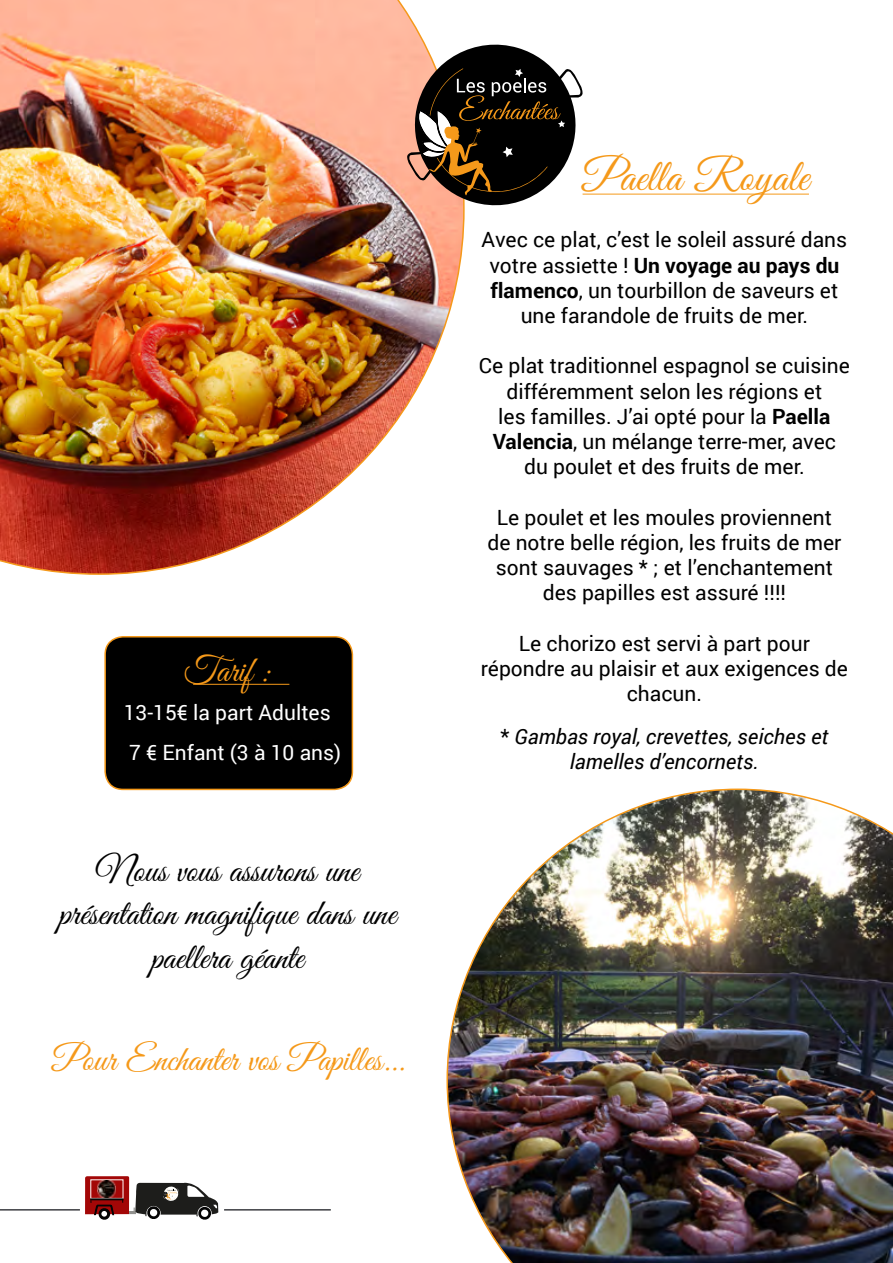
<style>
.page{position:relative;width:893px;height:1263px;background:#fff}
.page>*{position:absolute;margin:0;border:0;box-sizing:border-box;transform-origin:0 0}
.t1{font:45px "Great Vibes";color:#f5991a}
.t2{font:36px/43.2px "Great Vibes";color:#000;text-align:center}
.t3{font:36px "Great Vibes";color:#f5991a}
.t4{font:21px/25.2px "Roboto";color:#000;text-align:center}
.t5{font:italic 21px/25.2px "Roboto";color:#000;text-align:center}
.t6{font:21px/39.2px "Roboto";color:#fff}
.s1{font-weight:700}
.s2{font-style:normal}
</style>
<div class="page">
<svg style="left:85px;top:1176px;width:134px;height:44px"></svg>
<hr style="left:0;top:1209px;width:80px;height:1px;background:#3d3e42">
<hr style="left:224px;top:1209px;width:107px;height:1px;background:#3d3e42">
<img style="left:0;top:0;width:465px;height:575px">
<svg style="left:406px;top:35px;width:177px;height:179px"></svg>
<img style="left:446px;top:788px;width:447px;height:475px">
<hr style="left:583px;top:194px;width:226px;height:1px;background:#f5991a">
<div style="left:105px;top:637px;width:247px;height:152px;background:#000;border-radius:18px"></div>
<div style="left:104px;top:636px;width:249px;height:154px;border:2px solid #f5991a;border-radius:18px"></div>
<hr style="left:193px;top:684px;width:96px;height:1px;background:#f5991a">
<h2 class="t3" style="left:184px;top:651px;width:88px">Tarif :</h2>
<p class="t6" style="left:124px;top:692px;width:219px">13-15€ la part Adultes<br>7 € Enfant (3 à 10 ans)</p>
<h2 class="t2" style="left:59px;top:851px;width:339px">Nous vous assurons une présentation magnifique dans une paellera géante</h2>
<h2 class="t3" style="left:52px;top:1040px;width:354px">Pour Enchanter vos Papilles...</h2>
<h1 class="t1" style="left:583px;top:152px;width:228px">Paella Royale</h1>
<p class="t4" style="left:482px;top:226px;width:367px">Avec ce plat, c’est le soleil assuré dans votre assiette ! <span class="s1">Un voyage au pays du flamenco</span>, un tourbillon de saveurs et une farandole de fruits de mer.</p>
<p class="t4" style="left:479px;top:352px;width:372px">Ce plat traditionnel espagnol se cuisine différemment selon les régions et<br>les familles. J’ai opté pour la <span class="s1">Paella Valencia</span>, un mélange terre-mer, avec du poulet et des fruits de mer.</p>
<p class="t4" style="left:487px;top:504px;width:355px">Le poulet et les moules proviennent de notre belle région, les fruits de mer sont sauvages * ; et l’enchantement des papilles est assuré !!!!</p>
<p class="t4" style="left:481px;top:630px;width:368px">Le chorizo est servi à part pour répondre au plaisir et aux exigences de chacun.</p>
<p class="t5" style="left:500px;top:723px;width:330px"><span class="s2">*</span> Gambas royal, crevettes, seiches et lamelles d’encornets.</p>
</div>
